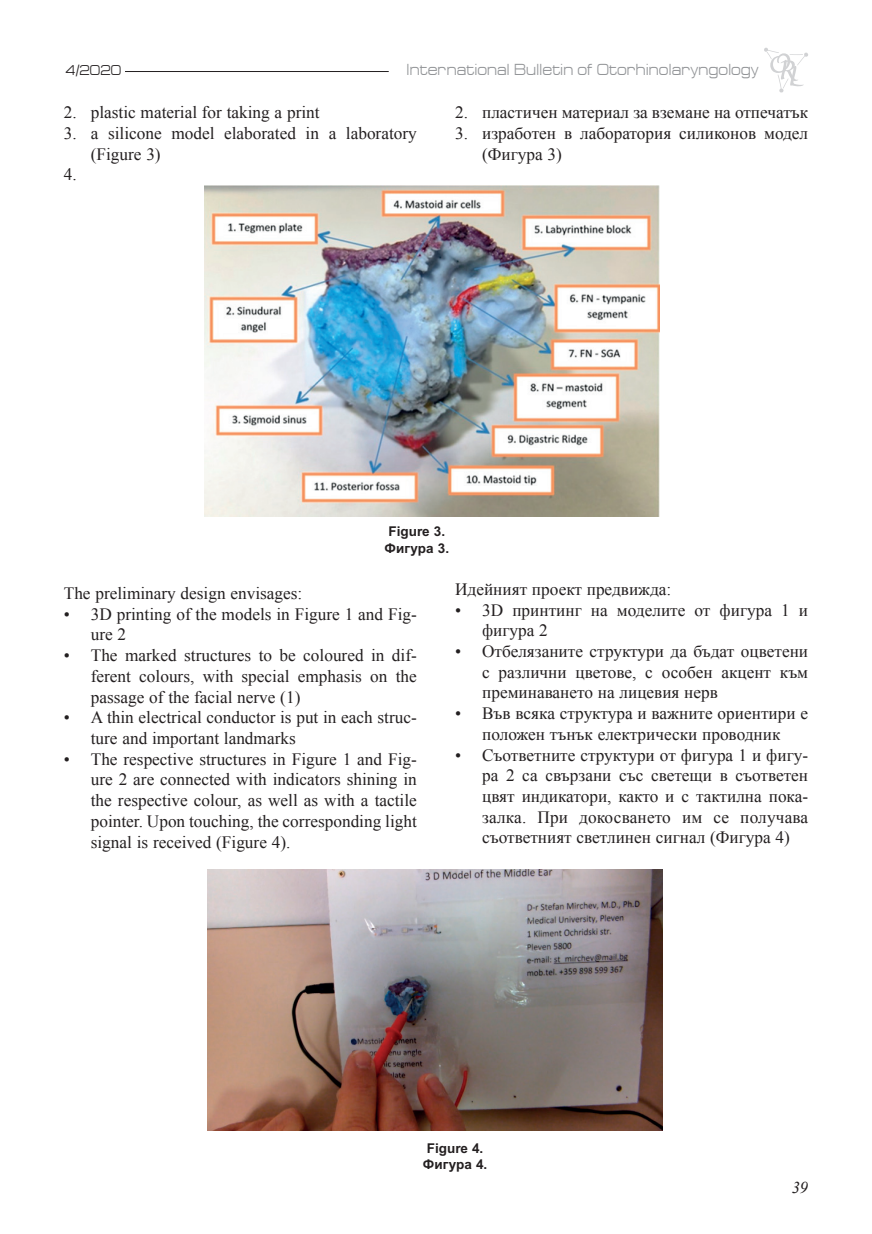
<style>
.page{position:relative;width:872px;height:1234px;background:#fff}
.page>*{position:absolute;margin:0;border:0;box-sizing:border-box;transform-origin:0 0}
.t1{font:17.25px/20.7px "Times New Roman";color:#231f20}
.t2{font:italic 16.5px "Times New Roman";color:#231f20}
.t3{font:16.2px "Europe Ext";color:#939598;scale:.83 1}
.t4{font:14.4px "Europe Ext";color:#231f20;scale:.83 1}
.t5{font:700 13.5px/16.2px "Arial MT Pro Cyr";color:#231f20}
</style>
<div class="page">
<svg style="left:764px;top:48px;width:44px;height:44px"></svg>
<hr style="left:125px;top:71px;width:264px;height:1px;background:#231f20">
<img style="left:205px;top:185px;width:454px;height:331px">
<img style="left:208px;top:869px;width:454px;height:261px">
<p class="t4" style="left:65px;top:62px;width:69px">4/2020</p>
<p class="t3" style="left:406px;top:61px;width:426px">International Bulletin of Otorhinolaryngology</p>
<p class="t1" style="left:64px;top:102px;width:257px">2. plastic material for taking a print</p>
<p class="t1" style="left:64px;top:123px;width:354px">3. a silicone model elaborated in a laboratory</p>
<p class="t1" style="left:91px;top:143px;width:71px">(Figure 3)</p>
<p class="t1" style="left:64px;top:164px;width:14px">4.</p>
<p class="t1" style="left:455px;top:102px;width:354px">2. пластичен материал за вземане на отпечатък</p>
<p class="t1" style="left:482px;top:123px;width:327px;text-indent:-27px">3. изработен в лаборатория силиконов модел (Фигура 3)</p>
<p class="t5" style="left:384px;top:524px;width:66px">Figure 3.<br>Фигура 3.</p>
<p class="t1" style="left:64px;top:582px;width:240px">The preliminary design envisages:</p>
<p class="t1" style="left:91px;top:603px;width:327px;text-indent:-27px">• 3D printing of the models in Figure 1 and Fig&shy;ure 2</p>
<p class="t1" style="left:91px;top:644px;width:327px;text-align:justify;text-indent:-27px">• The marked structures to be coloured in dif&shy;ferent colours, with special emphasis on the passage of the facial nerve (1)</p>
<p class="t1" style="left:91px;top:706px;width:327px;text-indent:-27px">• A thin electrical conductor is put in each struc&shy;ture and important landmarks</p>
<p class="t1" style="left:91px;top:748px;width:327px;text-align:justify;text-indent:-27px">• The respective structures in Figure 1 and Fig&shy;ure 2 are connected with indicators shining in the respective colour, as well as with a tactile pointer. Upon touching, the corresponding light signal is received (Figure 4).</p>
<p class="t1" style="left:455px;top:578px;width:218px">Идейният проект предвижда:</p>
<p class="t1" style="left:482px;top:599px;width:327px;text-indent:-27px">• 3D принтинг на моделите от фигура 1 и фигура 2</p>
<p class="t1" style="left:482px;top:640px;width:327px;text-align:justify;text-indent:-27px">• Отбелязаните структури да бъдат оцветени с различни цветове, с особен акцент към преминаването на лицевия нерв</p>
<p class="t1" style="left:455px;top:702px;width:354px;text-align:center">• Във всяка структура и важните ориентири е положен тънък електрически проводник</p>
<p class="t1" style="left:482px;top:744px;width:327px;text-align:justify;text-indent:-27px">• Съответните структури от фигура 1 и фигу&shy;ра 2 са свързани със светещи в съответен цвят индикатори, както и с тактилна пока&shy;залка. При докосването им се получава съответният светлинен сигнал (Фигура 4)</p>
<p class="t5" style="left:423px;top:1139px;width:66px">Figure 4.<br>Фигура 4.</p>
<p class="t2" style="left:791px;top:1175px;width:18px">39</p>
</div>
